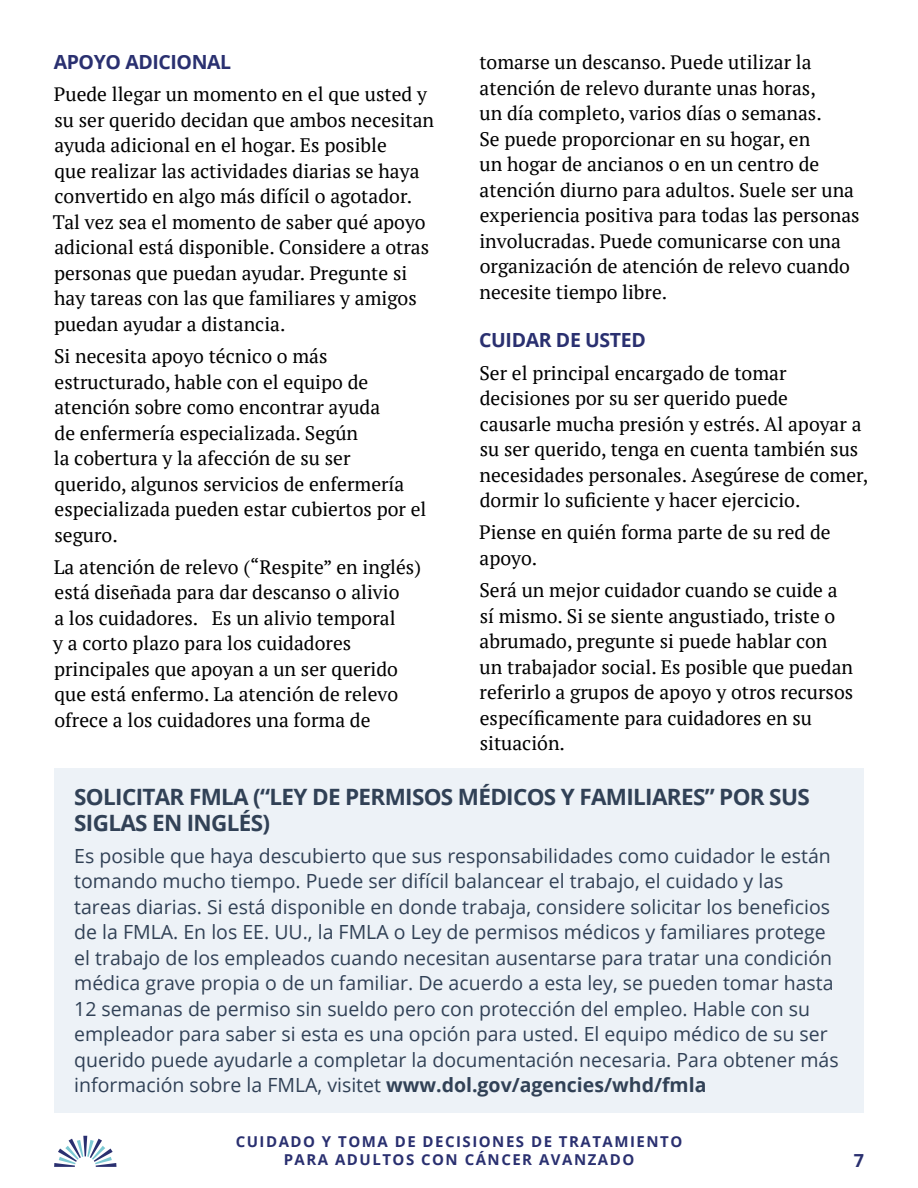
<style>
.page{position:relative;width:918px;height:1188px;background:#fff}
.page>*{position:absolute;margin:0;border:0;box-sizing:border-box;transform-origin:0 0}
.t1{font:700 22.5px/25.5px "Open Sans";letter-spacing:-.03em;color:#314156}
.t2{font:19.5px/25.5px "PT Serif";color:#000}
.t3{font:19.5px/25.5px "Open Sans";color:#314156}
.t4{font:700 19.5px "Open Sans";letter-spacing:-.02em;color:#2a3070}
.t5{font:700 18px "Open Sans";color:#2a3070}
.t6{font:700 15px/18px "Open Sans";letter-spacing:.1em;color:#2a3070;text-align:center}
.s1{font-weight:700}
</style>
<div class="page">
<svg style="left:54px;top:1136px;width:62px;height:31px"></svg>
<div style="left:54px;top:768px;width:810px;height:345px;background:#edf2f7"></div>
<p class="t2" style="left:479px;top:49px;width:382px">tomarse un descanso. Puede utilizar la atención de relevo durante unas horas,<br>un día completo, varios días o semanas.<br>Se puede proporcionar en su hogar, en<br>un hogar de ancianos o en un centro de atención diurno para adultos. Suele ser una experiencia positiva para todas las personas involucradas. Puede comunicarse con una organización de atención de relevo cuando necesite tiempo libre.</p>
<p class="t4" style="left:479px;top:327px;width:168px">CUIDAR DE USTED</p>
<p class="t2" style="left:479px;top:360px;width:391px">Ser el principal encargado de tomar decisiones por su ser querido puede<br>causarle mucha presión y estrés. Al apoyar a su ser querido, tenga en cuenta también sus necesidades personales. Asegúrese de comer, dormir lo suficiente y hacer ejercicio.</p>
<p class="t2" style="left:479px;top:520px;width:353px">Piense en quién forma parte de su red de apoyo.</p>
<p class="t2" style="left:479px;top:577px;width:375px">Será un mejor cuidador cuando se cuide a sí mismo. Si se siente angustiado, triste o abrumado, pregunte si puede hablar con un trabajador social. Es posible que puedan referirlo a grupos de apoyo y otros recursos específicamente para cuidadores en su situación.</p>
<p class="t1" style="left:74px;top:784px;width:737px">SOLICITAR FMLA (“LEY DE PERMISOS MÉDICOS Y FAMILIARES” POR SUS<br>SIGLAS EN INGLÉS)</p>
<p class="t3" style="left:74px;top:843px;width:766px">Es posible que haya descubierto que sus responsabilidades como cuidador le están tomando mucho tiempo. Puede ser difícil balancear el trabajo, el cuidado y las tareas diarias. Si está disponible en donde trabaja, considere solicitar los beneficios de la FMLA. En los EE. UU., la FMLA o Ley de permisos médicos y familiares protege el trabajo de los empleados cuando necesitan ausentarse para tratar una condición médica grave propia o de un familiar. De acuerdo a esta ley, se pueden tomar hasta 12 semanas de permiso sin sueldo pero con protección del empleo. Hable con su empleador para saber si esta es una opción para usted. El equipo médico de su ser querido puede ayudarle a completar la documentación necesaria. Para obtener más información sobre la FMLA, visitet <span class="s1">www.dol.gov/agencies/whd/fmla</span></p>
<p class="t4" style="left:54px;top:48px;width:179px">APOYO ADICIONAL</p>
<p class="t2" style="left:53px;top:81px;width:383px">Puede llegar un momento en el que usted y su ser querido decidan que ambos necesitan ayuda adicional en el hogar. Es posible<br>que realizar las actividades diarias se haya convertido en algo más difícil o agotador.<br>Tal vez sea el momento de saber qué apoyo adicional está disponible. Considere a otras personas que puedan ayudar. Pregunte si hay tareas con las que familiares y amigos puedan ayudar a distancia.</p>
<p class="t2" style="left:54px;top:343px;width:374px">Si necesita apoyo técnico o más estructurado, hable con el equipo de atención sobre como encontrar ayuda<br>de enfermería especializada. Según<br>la cobertura y la afección de su ser querido, algunos servicios de enfermería especializada pueden estar cubiertos por el seguro.</p>
<p class="t2" style="left:53px;top:554px;width:369px">La atención de relevo (“Respite” en inglés) está diseñada para dar descanso o alivio<br>a los cuidadores. Es un alivio temporal<br>y a corto plazo para los cuidadores principales que apoyan a un ser querido que está enfermo. La atención de relevo ofrece a los cuidadores una forma de</p>
<p class="t6" style="left:236px;top:1132px;width:448px">CUIDADO Y TOMA DE DECISIONES DE TRATAMIENTO<br>PARA ADULTOS CON CÁNCER AVANZADO</p>
<p class="t5" style="left:854px;top:1148px;width:12px">7</p>
</div>
